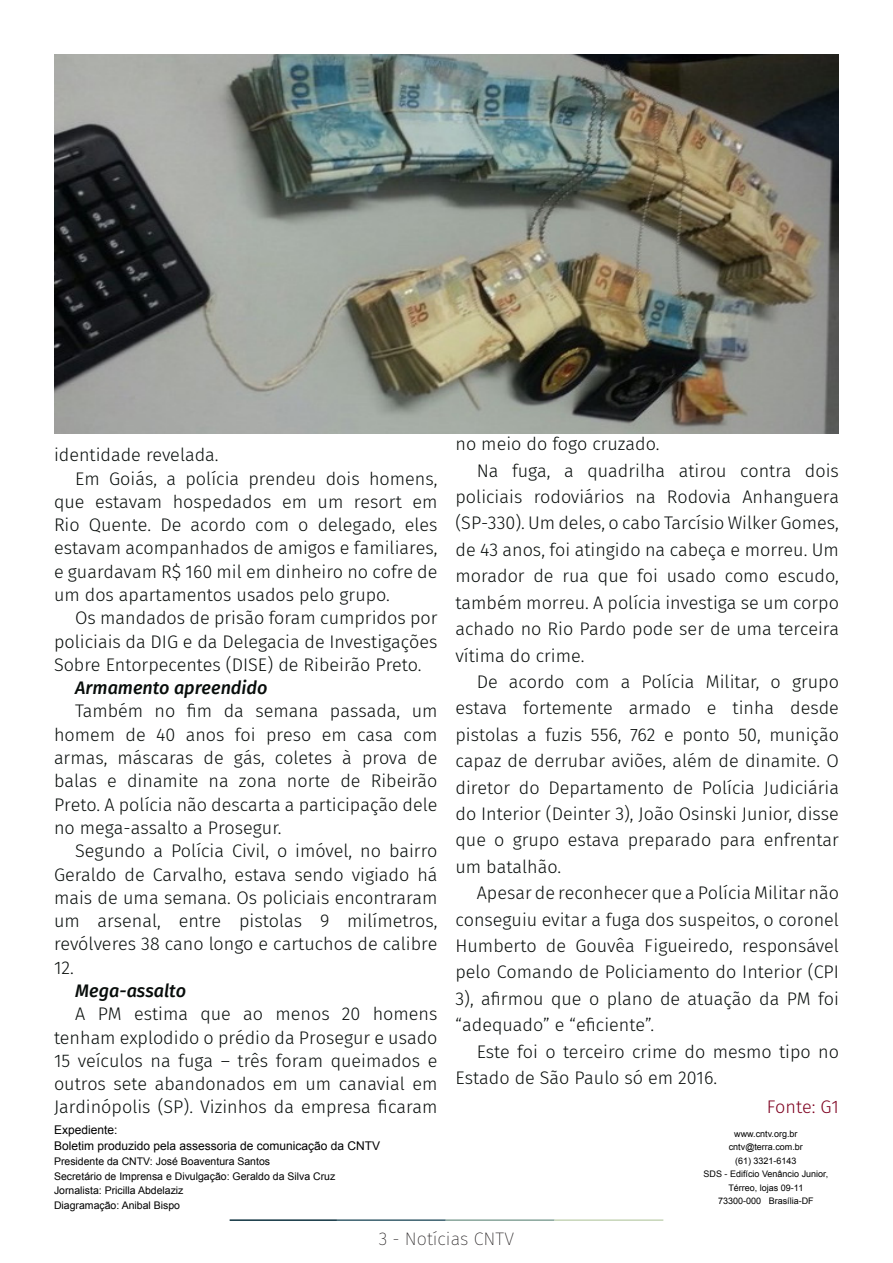
<style>
.page{position:relative;width:893px;height:1263px;background:#fff}
.page>*{position:absolute;margin:0;border:0;box-sizing:border-box;transform-origin:0 0}
.t1{font:300 18.15px/23.2px "Fira Sans";color:#080d0b;text-align:justify}
.t2{font:italic 500 18.15px "Fira Sans";color:#080d0b}
.t3{font:300 18.15px "Fira Sans";color:#7e0220}
.t4{font:200 18px "Fira Sans";color:#231f20}
.t5{font:12px "Arial";color:#000}
.t6{font:10.5px "Arial";color:#000}
.t7{font:9px/13.5px "Arial";color:#000;text-align:center}
</style>
<div class="page">
<hr style="left:230px;top:1219px;width:107px;height:2px;background:#0e323f">
<hr style="left:337px;top:1219px;width:109px;height:2px;background:#3a5f6d">
<hr style="left:446px;top:1219px;width:109px;height:2px;background:#87a59a">
<hr style="left:555px;top:1219px;width:108px;height:2px;background:#c6d5b7">
<img style="left:54px;top:54px;width:785px;height:379px">
<p class="t1" style="left:54px;top:443px;width:166px">identidade revelada.</p>
<p class="t1" style="left:54px;top:466px;width:385px;text-indent:21px">Em Goiás, a polícia prendeu dois homens, que estavam hospedados em um resort em Rio Quente. De acordo com o delegado, eles estavam acompanhados de amigos e familiares, e guardavam R$ 160 mil em dinheiro no cofre de um dos apartamentos usados pelo grupo.</p>
<p class="t1" style="left:54px;top:606px;width:385px;text-indent:21px">Os mandados de prisão foram cumpridos por policiais da DIG e da Delegacia de Investigações Sobre Entorpecentes (DISE) de Ribeirão Preto.</p>
<p class="t2" style="left:75px;top:673px;width:194px">Armamento apreendido</p>
<p class="t1" style="left:54px;top:699px;width:385px;text-indent:21px">Também no fim da semana passada, um homem de 40 anos foi preso em casa com armas, máscaras de gás, coletes à prova de balas e dinamite na zona norte de Ribeirão Preto. A polícia não descarta a participação dele no mega-assalto a Prosegur.</p>
<p class="t1" style="left:54px;top:839px;width:385px;text-indent:21px">Segundo a Polícia Civil, o imóvel, no bairro Geraldo de Carvalho, estava sendo vigiado há mais de uma semana. Os policiais encontraram um arsenal, entre pistolas 9 milímetros, revólveres 38 cano longo e cartuchos de calibre 12.</p>
<p class="t2" style="left:75px;top:976px;width:112px">Mega-assalto</p>
<p class="t1" style="left:54px;top:1002px;width:385px;text-indent:21px">A PM estima que ao menos 20 homens tenham explodido o prédio da Prosegur e usado 15 veículos na fuga – três foram queimados e outros sete abandonados em um canavial em Jardinópolis (SP). Vizinhos da empresa ficaram</p>
<p class="t5" style="left:54px;top:1122px;width:65px">Expediente:</p>
<p class="t5" style="left:54px;top:1138px;width:328px">Boletim produzido pela assessoria de comunicação da CNTV</p>
<p class="t6" style="left:54px;top:1154px;width:218px">Presidente da CNTV: José Boaventura Santos</p>
<p class="t6" style="left:54px;top:1169px;width:283px">Secretário de Imprensa e Divulgação: Geraldo da Silva Cruz</p>
<p class="t6" style="left:54px;top:1184px;width:131px">Jornalista: Pricilla Abdelaziz</p>
<p class="t6" style="left:54px;top:1198px;width:128px">Diagramação: Anibal Bispo</p>
<p class="t1" style="left:455px;top:432px;width:206px">no meio do fogo cruzado.</p>
<p class="t1" style="left:455px;top:457px;width:385px;line-height:26.4px;text-indent:21px">Na fuga, a quadrilha atirou contra dois policiais rodoviários na Rodovia Anhanguera (SP-330). Um deles, o cabo Tarcísio Wilker Gomes, de 43 anos, foi atingido na cabeça e morreu. Um morador de rua que foi usado como escudo, também morreu. A polícia investiga se um corpo achado no Rio Pardo pode ser de uma terceira vítima do crime.</p>
<p class="t1" style="left:455px;top:668px;width:385px;line-height:26.4px;text-indent:21px">De acordo com a Polícia Militar, o grupo estava fortemente armado e tinha desde pistolas a fuzis 556, 762 e ponto 50, munição capaz de derrubar aviões, além de dinamite. O diretor do Departamento de Polícia Judiciária do Interior (Deinter 3), João Osinski Junior, disse que o grupo estava preparado para enfrentar um batalhão.</p>
<p class="t1" style="left:455px;top:879px;width:385px;line-height:26.4px;text-indent:21px">Apesar de reconhecer que a Polícia Militar não conseguiu evitar a fuga dos suspeitos, o coronel Humberto de Gouvêa Figueiredo, responsável pelo Comando de Policiamento do Interior (CPI 3), afirmou que o plano de atuação da PM foi “adequado” e “eficiente”.</p>
<p class="t1" style="left:455px;top:1038px;width:385px;line-height:26.4px;text-indent:21px">Este foi o terceiro crime do mesmo tipo no<br>Estado de São Paulo só em 2016.</p>
<p class="t3" style="left:767px;top:1094px;width:74px">Fonte: G1</p>
<p class="t7" style="left:734px;top:1127px;width:65px">www.cntv.org.br</p>
<p class="t7" style="left:729px;top:1140px;width:76px">cntv@terra.com.br</p>
<p class="t7" style="left:735px;top:1154px;width:63px">(61) 3321-6143</p>
<p class="t7" style="left:704px;top:1167px;width:126px">SDS - Edifício Venâncio Junior,<br>Térreo, lojas 09-11</p>
<p class="t7" style="left:718px;top:1194px;width:97px">73300-000 Brasília-DF</p>
<p class="t4" style="left:379px;top:1226px;width:137px">3 - Notícias CNTV</p>
</div>
